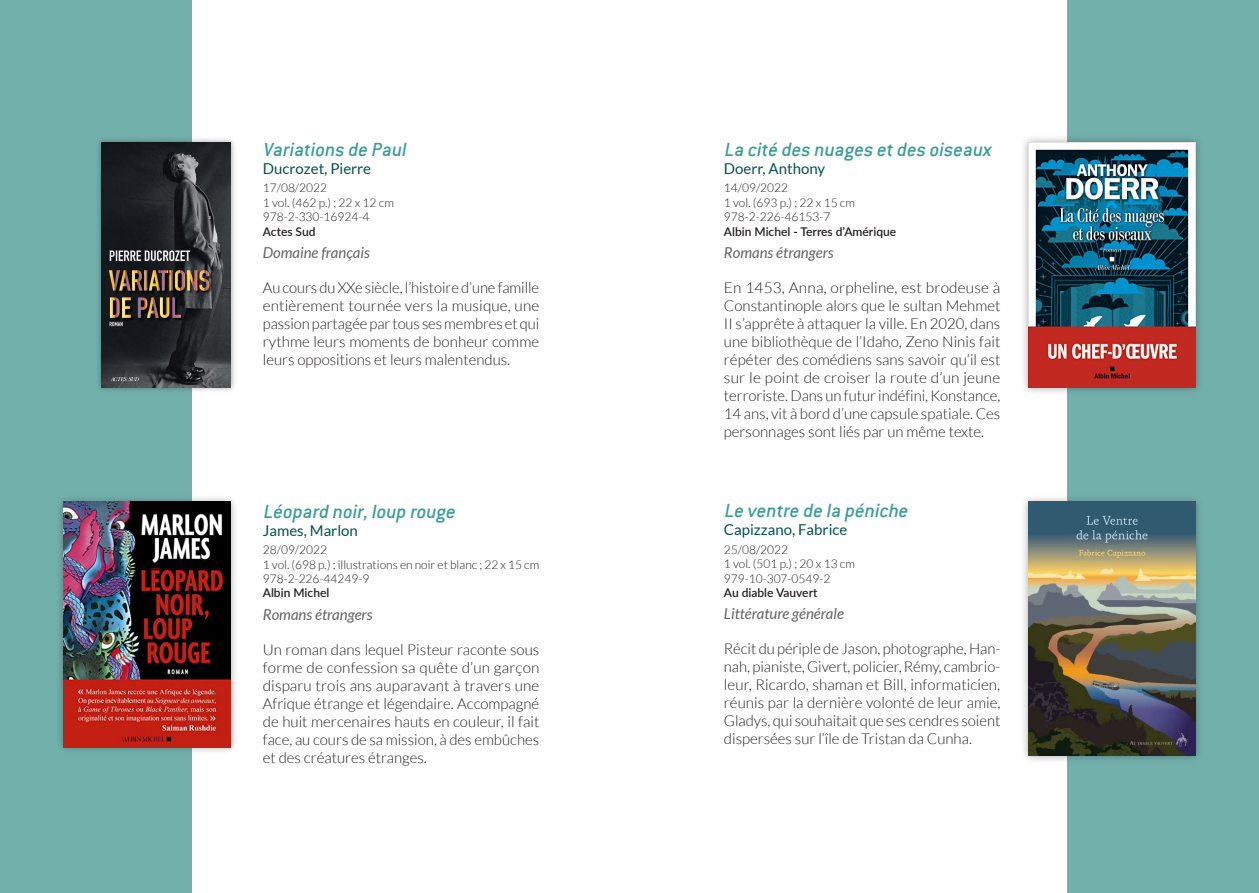
<style>
.page{position:relative;width:1259px;height:893px;background:#fff}
.page>*{position:absolute;margin:0;border:0;box-sizing:border-box;transform-origin:0 0}
.nom_oeuvre{font:italic 500 21px "Conduit ITC";color:#3a9e97}
.TEXTE{font:300 15px/18px "Lato";color:#231f20;text-align:justify}
.genre{font:italic 15px "Lato";color:#636366}
.nom_auteur{font:15px "Lato";color:#00524f}
.infos{font:300 12px "Lato";color:#231f20}
.editeur{font:600 12px "Lato";color:#231f20}
</style>
<div class="page">
<div style="left:0;top:0;width:191px;height:893px;background:#72b0ac"></div>
<div style="left:1067px;top:0;width:192px;height:893px;background:#72b0ac"></div>
<div style="left:95px;top:136px;width:142px;height:257px;background:#231f20;opacity:.4"></div>
<img style="left:101px;top:142px;width:130px;height:245px">
<div style="left:1019px;top:134px;width:184px;height:262px;background:#231f20;opacity:.4"></div>
<img style="left:1028px;top:142px;width:167px;height:245px">
<div style="left:56px;top:494px;width:183px;height:261px;background:#231f20;opacity:.4"></div>
<img style="left:64px;top:502px;width:167px;height:245px">
<div style="left:1019px;top:494px;width:184px;height:270px;background:#231f20;opacity:.4"></div>
<img style="left:1028px;top:502px;width:167px;height:254px">
<p class="nom_oeuvre" style="left:263px;top:137px;width:148px">Variations de Paul</p>
<p class="nom_auteur" style="left:263px;top:160px;width:110px">Ducrozet, Pierre</p>
<p class="infos" style="left:263px;top:182px;width:66px">17/08/2022</p>
<p class="infos" style="left:263px;top:196px;width:132px">1 vol. (462 p.) ; 22 x 12 cm</p>
<p class="infos" style="left:263px;top:210px;width:108px">978-2-330-16924-4</p>
<p class="editeur" style="left:263px;top:222px;width:54px">Actes Sud</p>
<p class="genre" style="left:263px;top:244px;width:109px">Domaine français</p>
<p class="TEXTE" style="left:263px;top:278px;width:278px">Au cours du XXe siècle, l’histoire d’une famille entièrement tournée vers la musique, une passion partagée par tous ses membres et qui rythme leurs moments de bonheur comme leurs oppositions et leurs malentendus.</p>
<p class="nom_oeuvre" style="left:263px;top:499px;width:198px">Léopard noir,loup rouge</p>
<p class="nom_auteur" style="left:263px;top:522px;width:96px">James, Marlon</p>
<p class="infos" style="left:263px;top:543px;width:66px">28/09/2022</p>
<p class="infos" style="left:263px;top:558px;width:278px">1 vol. (698 p.) ; illustrations en noir et blanc ; 22 x 15 cm</p>
<p class="infos" style="left:263px;top:572px;width:108px">978-2-226-44249-9</p>
<p class="editeur" style="left:263px;top:584px;width:68px">Albin Michel</p>
<p class="genre" style="left:263px;top:606px;width:111px">Romans étrangers</p>
<p class="TEXTE" style="left:263px;top:640px;width:278px">Un roman dans lequel Pisteur raconte sous forme de confession sa quête d’un garçon disparu trois ans auparavant à travers une Afrique étrange et légendaire. Accompagné de huit mercenaires hauts en couleur, il fait face, au cours de sa mission, à des embûches et des créatures étranges.</p>
<p class="nom_oeuvre" style="left:724px;top:137px;width:272px">La cité des nuages etdes oiseaux</p>
<p class="nom_auteur" style="left:724px;top:160px;width:103px">Doerr, Anthony</p>
<p class="infos" style="left:724px;top:182px;width:66px">14/09/2022</p>
<p class="infos" style="left:724px;top:196px;width:132px">1 vol. (693 p.) ; 22 x 15 cm</p>
<p class="infos" style="left:724px;top:210px;width:108px">978-2-226-46153-7</p>
<p class="editeur" style="left:724px;top:222px;width:174px">Albin Michel - Terres d’Amérique</p>
<p class="genre" style="left:724px;top:244px;width:111px">Romans étrangers</p>
<p class="TEXTE" style="left:724px;top:278px;width:278px">En 1453, Anna, orpheline, est brodeuse à Constantinople alors que le sultan Mehmet II s’apprête à attaquer la ville. En 2020, dans une bibliothèque de l’Idaho, Zeno Ninis fait répéter des comédiens sans savoir qu’il est sur le point de croiser la route d’un jeune terroriste. Dans un futur indéfini, Konstance, 14 ans, vit à bord d’une capsule spatiale. Ces personnages sont liés par un même texte.</p>
<p class="nom_oeuvre" style="left:724px;top:499px;width:189px">Le ventre de la péniche</p>
<p class="nom_auteur" style="left:724px;top:521px;width:125px">Capizzano, Fabrice</p>
<p class="infos" style="left:724px;top:543px;width:66px">25/08/2022</p>
<p class="infos" style="left:724px;top:558px;width:132px">1 vol. (501 p.) ; 20 x 13 cm</p>
<p class="infos" style="left:724px;top:572px;width:108px">979-10-307-0549-2</p>
<p class="editeur" style="left:724px;top:584px;width:95px">Au diable Vauvert</p>
<p class="genre" style="left:724px;top:606px;width:121px">Littérature générale</p>
<p class="TEXTE" style="left:724px;top:640px;width:278px">Récit du périple de Jason, photographe, Han&shy;nah, pianiste, Givert, policier, Rémy, cambrio&shy;leur, Ricardo, shaman et Bill, informaticien, réunis par la dernière volonté de leur amie, Gladys, qui souhaitait que ses cendres soient dispersées sur l’île de Tristan da Cunha.</p>
</div>
